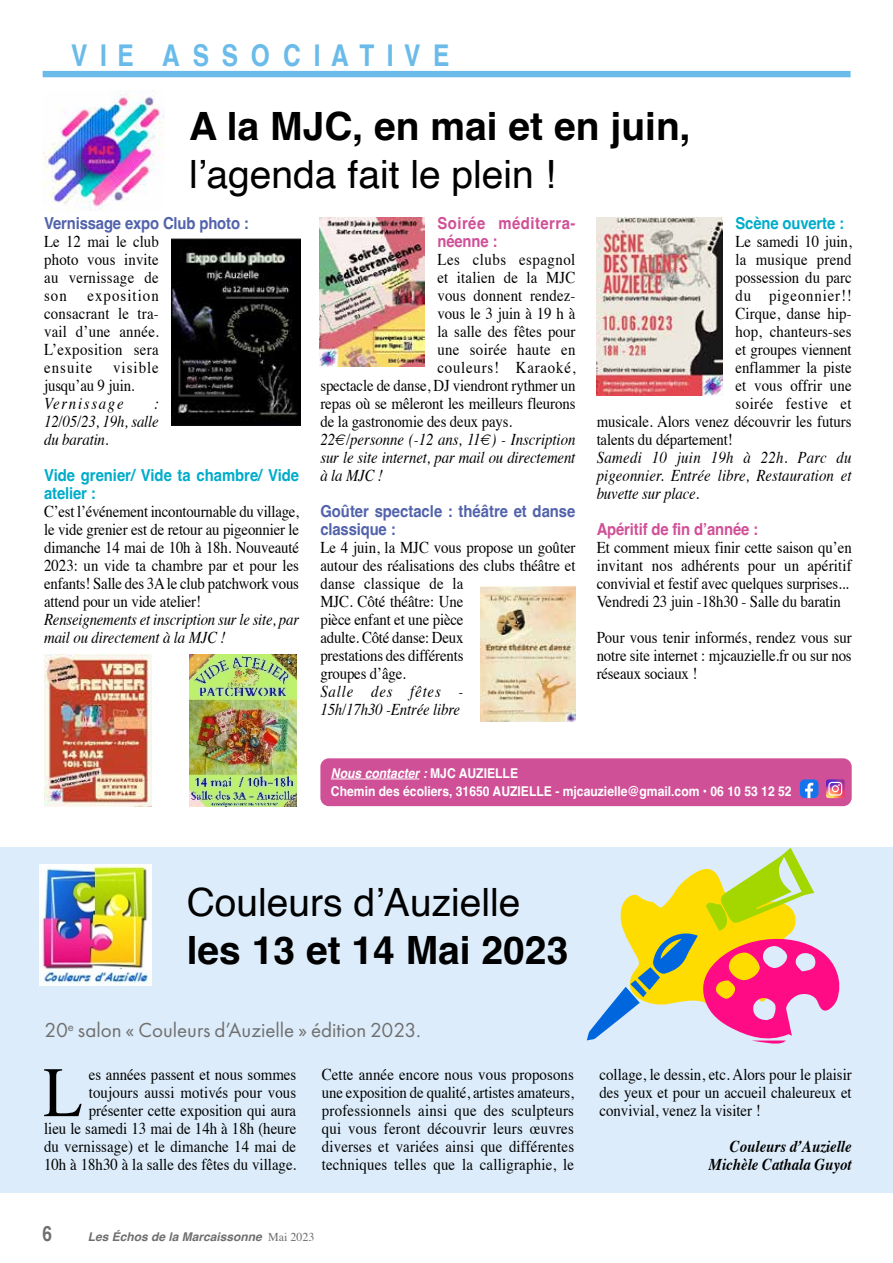
<style>
.page{position:relative;width:893px;height:1263px;background:#fff}
.page>*{position:absolute;margin:0;border:0;box-sizing:border-box;transform-origin:0 0}
.t1{font:70.95px "Times";color:#000;scale:.9 1}
.t2{font:39px "Helvetica";color:#000}
.t3{font:700 39px "Helvetica";color:#000}
.t4{font:700 condensed 30px "Helvetica";letter-spacing:.3em;color:#6abbe9}
.t5{font:21px "Futura PT";color:#706f6f}
.t6{font:700 condensed 21px "Helvetica";color:#706f6f}
.t7{font:16.5px/18px "Times";color:#000;text-align:justify;scale:.9 1}
.t8{font:italic 16.5px/18px "Times";letter-spacing:-.01em;color:#000;text-align:justify;scale:.9 1}
.t9{font:700 16.5px/18px "Helvetica";letter-spacing:-.01em;color:#5263ab;scale:.9 1}
.t10{font:700 16.5px/18px "Helvetica";letter-spacing:-.005em;color:#00acca;scale:.9 1}
.t11{font:italic 700 16.5px/18px "Times";color:#000;text-align:right;scale:.9 1}
.t12{font:16.5px "Times";letter-spacing:.055em;color:#000;scale:.9 1}
.t13{font:700 16.5px/18px "Helvetica";letter-spacing:.035em;color:#d05097;scale:.9 1}
.t14{font:700 16.5px "Helvetica";letter-spacing:-.01em;color:#d05097;scale:.9 1}
.t15{font:16.5px "Times";letter-spacing:.035em;color:#000;scale:.9 1}
.t16{font:16.5px "Times";letter-spacing:.02em;color:#000;scale:.9 1}
.t17{font:16.5px "Times";letter-spacing:.03em;color:#000;scale:.9 1}
.t18{font:italic 16.5px "Times";letter-spacing:.115em;color:#000;scale:.9 1}
.t19{font:700 13.5px/18px "Helvetica";color:#fff;scale:.9 1}
.t20{font:italic 700 12px "Helvetica";color:#706f6f}
.s1{font-style:italic}
.s2{font-family:"Times";font-weight:400;font-style:normal}
</style>
<div class="page">
<div style="left:43px;top:71px;width:807px;height:6px;background:#6abbe9"></div>
<img style="left:43px;top:90px;width:121px;height:121px">
<img style="left:172px;top:239px;width:129px;height:186px">
<img style="left:44px;top:654px;width:108px;height:152px">
<img style="left:189px;top:654px;width:108px;height:152px">
<img style="left:319px;top:217px;width:106px;height:150px">
<img style="left:480px;top:587px;width:95px;height:134px">
<img style="left:597px;top:217px;width:126px;height:178px">
<div style="left:320px;top:758px;width:532px;height:48px;background:#d05097;border-radius:9px"></div>
<hr style="left:331px;top:779px;width:88px;height:1px;background:#fff">
<svg style="left:826px;top:779px;width:19px;height:19px"></svg>
<div style="left:800px;top:779px;width:18px;height:19px;background:#1574eb;border-radius:5px"></div>
<svg style="left:805px;top:783px;width:8px;height:15px"></svg>
<div style="left:0;top:848px;width:893px;height:345px;background:#dcecfa"></div>
<img style="left:40px;top:865px;width:112px;height:120px">
<svg style="left:587px;top:848px;width:253px;height:196px"></svg>
<h3 class="t4" style="left:71px;top:37px;width:384px">VIE ASSOCIATIVE</h3>
<h2 class="t3" style="left:189px;top:102px;width:503px">A la MJC, en mai et en juin,</h2>
<h2 class="t2" style="left:189px;top:144px;width:368px">l’agenda fait le plein !</h2>
<p class="t9" style="left:44px;top:216px;width:229px">Vernissage expo Club photo :</p>
<p class="t7" style="left:44px;top:231px;width:129px">Le 12 mai le club photo vous invite au vernissage de son</p>
<p class="t13" style="left:437px;top:216px;width:155px">Soirée méditerra&shy;néenne :</p>
<p class="t15" style="left:437px;top:244px;width:155px">Les clubs espagnol</p>
<p class="t7" style="left:437px;top:267px;width:155px">et italien de la MJC</p>
<p class="t7" style="left:437px;top:285px;width:155px">vous donnent rendez-</p>
<p class="t7" style="left:437px;top:303px;width:155px">vous le 3 juin à 19 h à</p>
<p class="t7" style="left:437px;top:321px;width:155px">la salle des fêtes pour</p>
<p class="t16" style="left:437px;top:334px;width:155px">une soirée haute en</p>
<p class="t12" style="left:437px;top:352px;width:155px">couleurs! Karaoké,</p>
<p class="t7" style="left:320px;top:375px;width:285px">spectacle de danse, DJ viendront rythmer un</p>
<p class="t7" style="left:320px;top:393px;width:285px">repas où se mêleront les meilleurs fleurons</p>
<p class="t7" style="left:320px;top:411px;width:215px">de la gastronomie des deux pays.</p>
<p class="t8" style="left:320px;top:429px;width:285px">22€/personne (-12 ans, 11€) - Inscription sur le site internet, par mail ou directement à la MJC !</p>
<p class="t9" style="left:320px;top:504px;width:285px">Goûter spectacle : théâtre et danse classique :</p>
<p class="t7" style="left:320px;top:537px;width:285px;text-align:left">Le 4 juin, la MJC vous propose un goûter autour des réalisations des clubs théâtre et danse classique de la<br>MJC. Côté théâtre: Une<br>pièce enfant et une pièce<br>adulte. Côté danse: Deux<br>prestations des différents<br>groupes d’âge.</p>
<p class="t8" style="left:320px;top:681px;width:160px">Salle des fêtes -<br>15h/17h30 -Entrée libre</p>
<p class="t10" style="left:735px;top:216px;width:122px">Scène ouverte :</p>
<p class="t7" style="left:735px;top:231px;width:131px">Le samedi 10 juin,</p>
<p class="t7" style="left:735px;top:249px;width:131px">la musique prend</p>
<p class="t7" style="left:735px;top:267px;width:131px">possession du parc</p>
<p class="t12" style="left:735px;top:280px;width:131px">du pigeonnier!!</p>
<p class="t7" style="left:735px;top:303px;width:131px">Cirque, danse hip-</p>
<p class="t7" style="left:735px;top:321px;width:131px">hop, chanteurs-ses</p>
<p class="t7" style="left:735px;top:339px;width:131px">et groupes viennent</p>
<p class="t7" style="left:735px;top:357px;width:131px">enflammer la piste</p>
<p class="t7" style="left:735px;top:375px;width:131px">et vous offrir une</p>
<p class="t17" style="left:735px;top:388px;width:131px">soirée festive et</p>
<p class="t7" style="left:597px;top:411px;width:285px">musicale. Alors venez découvrir les futurs</p>
<p class="t7" style="left:597px;top:429px;width:153px">talents du département!</p>
<p class="t8" style="left:597px;top:447px;width:285px">Samedi 10 juin 19h à 22h. Parc du pigeonnier. Entrée libre, Restauration et buvette sur place.</p>
<p class="t14" style="left:597px;top:519px;width:181px">Apéritif de fin d’année :</p>
<p class="t7" style="left:597px;top:537px;width:285px;text-align:left">Et comment mieux finir cette saison qu’en invitant nos adhérents pour un apéritif convivial et festif avec quelques surprises...<br>Vendredi 23 juin -18h30 - Salle du baratin</p>
<p class="t7" style="left:597px;top:627px;width:285px">Pour vous tenir informés, rendez vous sur notre site internet : mjcauzielle.fr ou sur nos réseaux sociaux !</p>
<p class="t7" style="left:44px;top:285px;width:129px;text-indent:43px">exposition consacrant le tra&shy;vail d’une année.<br>L’exposition sera ensuite</p>
<p class="t7" style="left:44px;top:357px;width:129px;text-indent:69px">visible jusqu’au 9 juin.</p>
<p class="t18" style="left:44px;top:389px;width:90px">Vernissage</p>
<p class="t8" style="left:44px;top:393px;width:129px;text-indent:110px">:<br>12/05/23, 19h, salle du baratin.</p>
<p class="t10" style="left:44px;top:468px;width:285px">Vide grenier/ Vide ta chambre/ Vide atelier :</p>
<p class="t7" style="left:44px;top:501px;width:285px">C’est l’événement incontournable du village, le vide grenier est de retour au pigeonnier le dimanche 14 mai de 10h à 18h. Nouveauté 2023: un vide ta chambre par et pour les enfants! Salle des 3A le club patchwork vous attend pour un vide atelier!</p>
<p class="t8" style="left:44px;top:609px;width:285px">Renseignements et inscription sur le site, par mail ou directement à la MJC !</p>
<p class="t19" style="left:331px;top:766px;width:513px"><span class="s1">Nous contacter :</span> MJC AUZIELLE<br>Chemin des écoliers, 31650 AUZIELLE - mjcauzielle@gmail.com • 06 10 53 12 52</p>
<h2 class="t2" style="left:187px;top:872px;width:335px">Couleurs d’Auzielle</h2>
<h2 class="t3" style="left:187px;top:926px;width:383px">les 13 et 14 Mai 2023</h2>
<p class="t5" style="left:45px;top:1017px;width:378px">20<sup>e</sup> salon « Couleurs d’Auzielle » édition 2023.</p>
<p class="t7" style="left:44px;top:1064px;width:282px;text-align:right">es années passent et nous sommes toujours aussi motivés pour vous présenter cette exposition qui aura<br>lieu le samedi 13 mai de 14h à 18h (heure du vernissage) et le dimanche 14 mai de 10h à 18h30 à la salle des fêtes du village.</p>
<p class="t7" style="left:322px;top:1064px;width:282px">Cette année encore nous vous proposons une exposition de qualité, artistes amateurs, professionnels ainsi que des sculpteurs qui vous feront découvrir leurs œuvres diverses et variées ainsi que différentes techniques telles que la calligraphie, le</p>
<p class="t7" style="left:599px;top:1064px;width:282px">collage, le dessin, etc. Alors pour le plaisir des yeux et pour un accueil chaleureux et convivial, venez la visiter !</p>
<h1 class="t1" style="left:43px;top:1026px;width:45px">L</h1>
<p class="t11" style="left:709px;top:1136px;width:160px">Couleurs d’Auzielle<br>Michèle Cathala Guyot</p>
<p class="t6" style="left:43px;top:1221px;width:13px">6</p>
<p class="t20" style="left:88px;top:1229px;width:228px">Les Échos de la Marcaissonne <span class="s2">Mai 2023</span></p>
</div>
